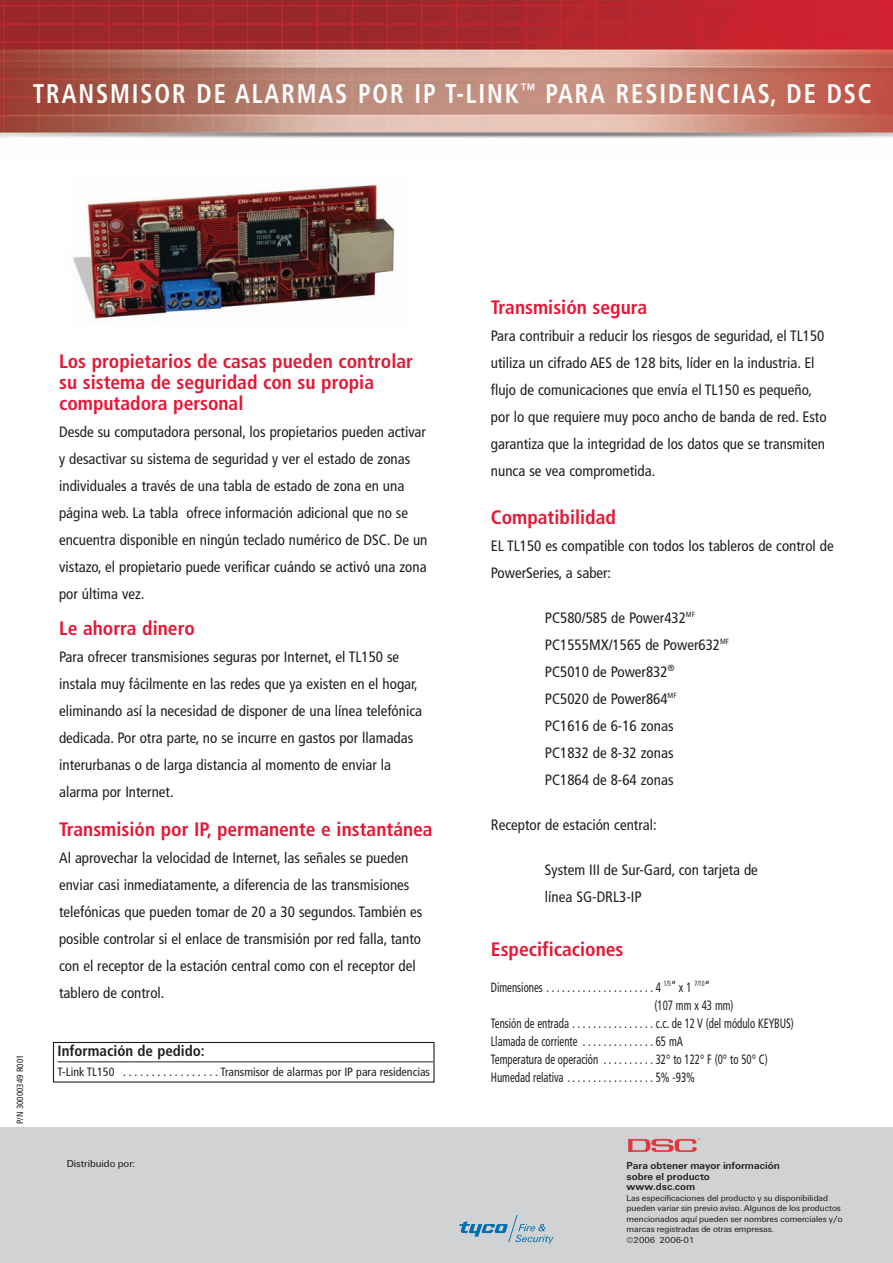
<style>
.page{position:relative;width:893px;height:1263px;background:#fff}
.page>*{position:absolute;margin:0;border:0;box-sizing:border-box;transform-origin:0 0}
.t1{font:700 condensed 27px "Frutiger";letter-spacing:.08em;color:#fff;scale:.9 1}
.t2{font:700 condensed 19.5px/21px "Frutiger";color:#e51836}
.t3{font:condensed 15px/27px "Frutiger";color:#231f20}
.t4{font:700 condensed 15px "Frutiger";color:#231f20}
.t5{font:condensed 13.5px "Frutiger";color:#231f20;scale:.8 1}
.t6{font:condensed 12px "Frutiger";color:#231f20}
.t7{font:700 10.5px/10.5px "U65 Univers";color:#231f20}
.t8{font:10.5px "U55 Univers";color:#231f20}
.t9{font:9px/10.5px "U55 Univers";color:#231f20}
.t10{font:condensed 9px "Frutiger";color:#231f20}
</style>
<div class="page">
<img style="left:0;top:0;width:893px;height:138px">
<div style="left:0;top:1127px;width:893px;height:136px;background:#d1d2d4"></div>
<svg style="left:459px;top:1215px;width:95px;height:29px"></svg>
<svg style="left:629px;top:1138px;width:71px;height:14px"></svg>
<div style="left:53px;top:1042px;width:382px;height:40px;border:1px solid #231f20"></div>
<hr style="left:58px;top:1061px;width:375px;height:1px;background:#231f20">
<img style="left:73px;top:184px;width:322px;height:138px">
<h1 class="t1" style="left:33px;top:82px;width:933px">TRANSMISOR DE ALARMAS POR IP T-LINK<sup>™</sup> PARA RESIDENCIAS, DE DSC</h1>
<p class="t10" style="left:16px;top:1124px;width:71px;rotate:-90deg">P/N 30000349 R001</p>
<h2 class="t2" style="left:59px;top:352px;width:356px">Los propietarios de casas pueden controlar su sistema de seguridad con su propia computadora personal</h2>
<p class="t3" style="left:59px;top:419px;width:370px">Desde su computadora personal, los propietarios pueden activar y desactivar su sistema de seguridad y ver el estado de zonas individuales a través de una tabla de estado de zona en una página web. La tabla ofrece información adicional que no se encuentra disponible en ningún teclado numérico de DSC. De un vistazo, el propietario puede verificar cuándo se activó una zona por última vez.</p>
<h2 class="t2" style="left:59px;top:619px;width:137px">Le ahorra dinero</h2>
<p class="t3" style="left:59px;top:644px;width:365px">Para ofrecer transmisiones seguras por Internet, el TL150 se instala muy fácilmente en las redes que ya existen en el hogar, eliminando así la necesidad de disponer de una línea telefónica dedicada. Por otra parte, no se incurre en gastos por llamadas interurbanas o de larga distancia al momento de enviar la alarma por Internet.</p>
<h2 class="t2" style="left:59px;top:820px;width:375px">Transmisión por IP, permanente e instantánea</h2>
<p class="t3" style="left:59px;top:845px;width:365px">Al aprovechar la velocidad de Internet, las señales se pueden enviar casi inmediatamente, a diferencia de las transmisiones telefónicas que pueden tomar de 20 a 30 segundos. También es posible controlar si el enlace de transmisión por red falla, tanto con el receptor de la estación central como con el receptor del tablero de control.</p>
<p class="t4" style="left:58px;top:1045px;width:149px">Información de pedido:</p>
<p class="t6" style="left:58px;top:1067px;width:374px">T-Link TL150 . . . . . . . . . . . . . . . . . Transmisor de alarmas por IP para residencias</p>
<h2 class="t2" style="left:491px;top:298px;width:158px">Transmisión segura</h2>
<p class="t3" style="left:491px;top:323px;width:337px">Para contribuir a reducir los riesgos de seguridad, el TL150 utiliza un cifrado AES de 128 bits, líder en la industria. El flujo de comunicaciones que envía el TL150 es pequeño, por lo que requiere muy poco ancho de banda de red. Esto garantiza que la integridad de los datos que se transmiten nunca se vea comprometida.</p>
<h2 class="t2" style="left:491px;top:508px;width:127px">Compatibilidad</h2>
<p class="t3" style="left:491px;top:534px;width:344px">EL TL150 es compatible con todos los tableros de control de<br>PowerSeries, a saber:</p>
<p class="t3" style="left:545px;top:606px;width:186px">PC580/585 de Power432<sup>MF<br></sup>PC1555MX/1565 de Power632<sup>MF<br></sup>PC5010 de Power832<sup>®<br></sup>PC5020 de Power864<sup>MF<br></sup>PC1616 de 6-16 zonas<br>PC1832 de 8-32 zonas<br>PC1864 de 8-64 zonas</p>
<p class="t3" style="left:491px;top:813px;width:167px">Receptor de estación central:</p>
<p class="t3" style="left:545px;top:858px;width:215px">System III de Sur-Gard, con tarjeta de línea SG-DRL3-IP</p>
<h2 class="t2" style="left:491px;top:940px;width:134px">Especificaciones</h2>
<p class="t5" style="left:491px;top:982px;width:275px">Dimensiones . . . . . . . . . . . . . . . . . . . . . 4 <sup>1/5</sup>” x 1 <sup>7/10</sup>”</p>
<p class="t5" style="left:654px;top:1000px;width:100px">(107 mm x 43 mm)</p>
<p class="t5" style="left:491px;top:1018px;width:380px">Tensión de entrada . . . . . . . . . . . . . . . . c.c. de 12 V (del módulo KEYBUS)</p>
<p class="t5" style="left:491px;top:1036px;width:242px">Llamada de corriente . . . . . . . . . . . . . . 65 mA</p>
<p class="t5" style="left:491px;top:1054px;width:347px">Temperatura de operación . . . . . . . . . . 32° to 122° F (0° to 50° C)</p>
<p class="t5" style="left:491px;top:1072px;width:257px">Humedad relativa . . . . . . . . . . . . . . . . . 5% -93%</p>
<p class="t8" style="left:67px;top:1160px;width:70px">Distribuido por:</p>
<p class="t7" style="left:627px;top:1161px;width:155px">Para obtener mayor información sobre el producto www.dsc.com</p>
<p class="t9" style="left:627px;top:1193px;width:217px">Las especificaciones del producto y su disponibilidad pueden variar sin previo aviso. Algunos de los productos mencionados aquí pueden ser nombres comerciales y/o marcas registradas de otras empresas.<br>©2006 2006-01</p>
</div>
